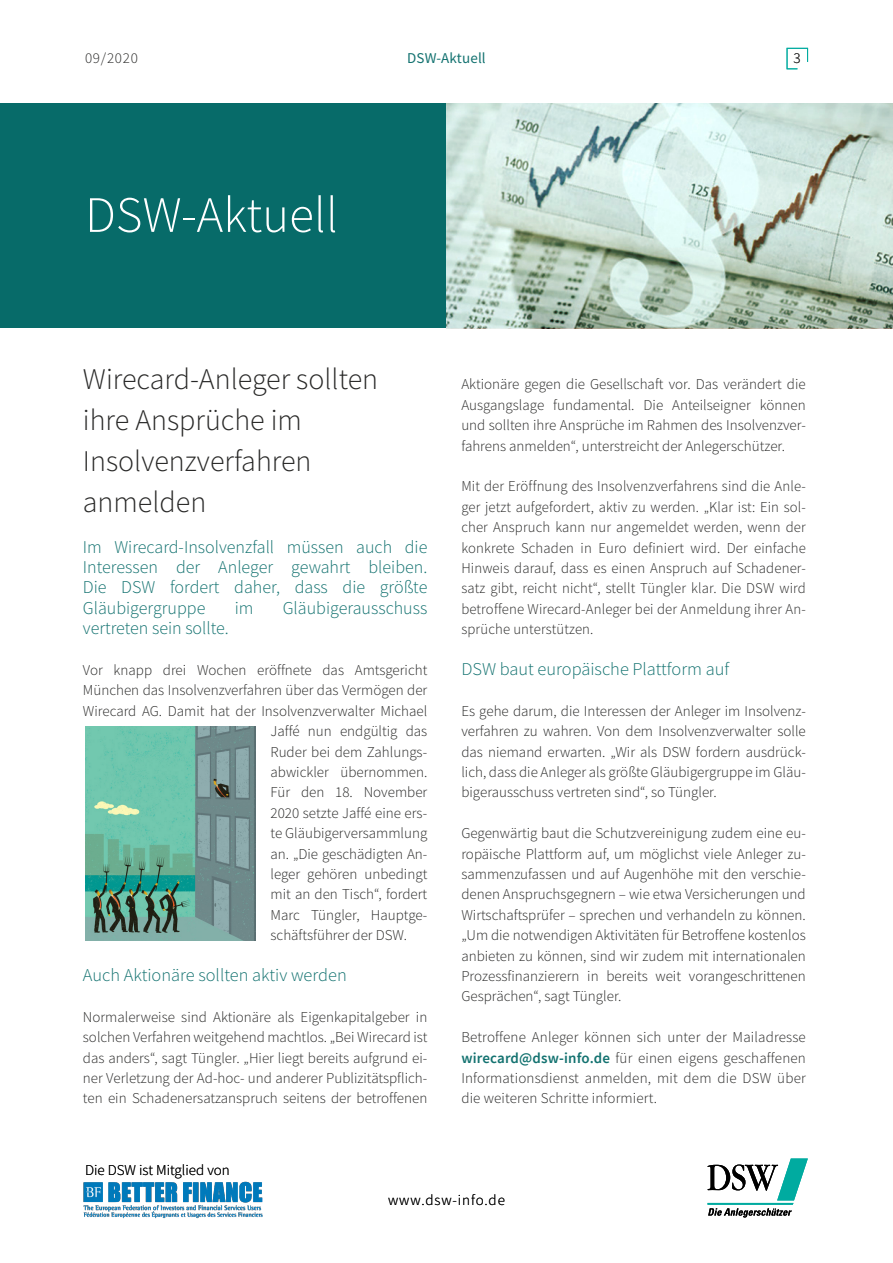
<style>
.page{position:relative;width:893px;height:1263px;background:#fff}
.page>*{position:absolute;margin:0;border:0;box-sizing:border-box;transform-origin:0 0}
.t1{font:300 51px "Source Sans Pro";color:#fff}
.Fließtext_DSW_Newsle{font:300 30px/40.8px "Source Sans Pro";color:#282827}
.Fließtext_DSW_Newsle-2{font:300 18px/20.4px "Source Sans Pro";color:#137270;text-align:justify}
.Unterüberschrift_DSW{font:300 18px "Source Sans Pro";color:#137270}
.Fließtext_DSW_Newsle-3{font:300 15px/20.4px "Source Sans Pro";color:#282827;text-align:justify}
.t2{font:300 15px "Source Sans Pro";color:#000}
.t3{font:300 15px "Source Sans Pro";letter-spacing:.06em;color:#000}
.t4{font:15px "Source Sans Pro";letter-spacing:.01em;color:#137270}
.s1{font-weight:600;color:#137270}
</style>
<div class="page">
<img style="left:83px;top:1182px;width:180px;height:37px">
<svg style="left:707px;top:1158px;width:101px;height:59px"></svg>
<div style="left:0;top:104px;width:893px;height:224px;background:#076b69"></div>
<svg style="left:786px;top:48px;width:22px;height:22px"></svg>
<svg style="left:446px;top:104px;width:447px;height:224px;background:#c1d5cb"></svg>
<img style="left:85px;top:726px;width:170px;height:214px">
<p class="Fließtext_DSW_Newsle-3" style="left:85px;top:48px;width:54px">09/2020</p>
<p class="t4" style="left:407px;top:48px;width:80px">DSW-Aktuell</p>
<h1 class="t1" style="left:85px;top:184px;width:254px">DSW-Aktuell</h1>
<p class="Fließtext_DSW_Newsle-3" style="left:794px;top:48px;width:9px">3</p>
<p class="Fließtext_DSW_Newsle" style="left:83px;top:359px;width:297px">Wirecard-Anleger sollten ihre Ansprüche im<br>Insolvenzverfahren anmelden</p>
<p class="Fließtext_DSW_Newsle-2" style="left:83px;top:536px;width:346px">Im Wirecard-Insolvenzfall müssen auch die Interessen der Anleger gewahrt bleiben.<br>Die DSW fordert daher, dass die größte Gläubigergruppe</p>
<p class="Fließtext_DSW_Newsle-2" style="left:235px;top:598px;width:20px">im</p>
<p class="Fließtext_DSW_Newsle-2" style="left:283px;top:598px;width:146px">Gläubigerausschuss</p>
<p class="Fließtext_DSW_Newsle-2" style="left:83px;top:618px;width:147px">vertreten sein sollte.</p>
<p class="Fließtext_DSW_Newsle-3" style="left:83px;top:660px;width:346px">Vor knapp drei Wochen eröffnete das Amtsgericht</p>
<p class="Fließtext_DSW_Newsle-3" style="left:83px;top:680px;width:346px">München das Insolvenzverfahren über das Vermögen der</p>
<p class="Fließtext_DSW_Newsle-3" style="left:83px;top:701px;width:346px">Wirecard AG. Damit hat der Insolvenzverwalter Michael</p>
<p class="Fließtext_DSW_Newsle-3" style="left:271px;top:721px;width:158px">Jaffé nun endgültig das</p>
<p class="Fließtext_DSW_Newsle-3" style="left:271px;top:741px;width:158px">Ruder bei dem Zahlungs-</p>
<p class="Fließtext_DSW_Newsle-3" style="left:271px;top:762px;width:158px">abwickler übernommen.</p>
<p class="Fließtext_DSW_Newsle-3" style="left:271px;top:782px;width:158px">Für den 18. November</p>
<p class="Fließtext_DSW_Newsle-3" style="left:271px;top:803px;width:158px">2020 setzte Jaffé eine ers-</p>
<p class="Fließtext_DSW_Newsle-3" style="left:271px;top:823px;width:158px">te Gläubigerversammlung</p>
<p class="Fließtext_DSW_Newsle-3" style="left:271px;top:843px;width:158px">an. „Die geschädigten An-</p>
<p class="Fließtext_DSW_Newsle-3" style="left:271px;top:864px;width:158px">leger gehören unbedingt</p>
<p class="Fließtext_DSW_Newsle-3" style="left:271px;top:884px;width:158px">mit an den Tisch“, fordert</p>
<p class="Fließtext_DSW_Newsle-3" style="left:271px;top:905px;width:158px">Marc Tüngler, Hauptge-</p>
<p class="Fließtext_DSW_Newsle-3" style="left:271px;top:925px;width:138px">schäftsführer der DSW.</p>
<p class="Unterüberschrift_DSW" style="left:83px;top:964px;width:265px">Auch Aktionäre sollten aktiv werden</p>
<p class="Fließtext_DSW_Newsle-3" style="left:83px;top:1007px;width:346px">Normalerweise sind Aktionäre als Eigenkapitalgeber in solchen Verfahren weitgehend machtlos. „Bei Wirecard ist das anders“, sagt Tüngler. „Hier liegt bereits aufgrund ei&shy;ner Verletzung der Ad-hoc- und anderer Publizitätspflich&shy;ten ein Schadenersatzanspruch seitens der betroffenen</p>
<p class="t2" style="left:85px;top:1161px;width:146px">Die DSW ist Mitglied von</p>
<p class="Fließtext_DSW_Newsle-3" style="left:461px;top:374px;width:346px">Aktionäre gegen die Gesellschaft vor. Das verändert die Ausgangslage fundamental. Die Anteilseigner können und sollten ihre Ansprüche im Rahmen des Insolvenzver&shy;fahrens anmelden“, unterstreicht der Anlegerschützer.</p>
<p class="Fließtext_DSW_Newsle-3" style="left:461px;top:476px;width:346px">Mit der Eröffnung des Insolvenzverfahrens sind die Anle&shy;ger jetzt aufgefordert, aktiv zu werden. „Klar ist: Ein sol&shy;cher Anspruch kann nur angemeldet werden, wenn der konkrete Schaden in Euro definiert wird. Der einfache Hinweis darauf, dass es einen Anspruch auf Schadener&shy;satz gibt, reicht nicht“, stellt Tüngler klar. Die DSW wird betroffene Wirecard-Anleger bei der Anmeldung ihrer An&shy;sprüche unterstützen.</p>
<p class="Unterüberschrift_DSW" style="left:461px;top:658px;width:269px">DSW baut europäische Plattform auf</p>
<p class="Fließtext_DSW_Newsle-3" style="left:461px;top:701px;width:346px">Es gehe darum, die Interessen der Anleger im Insolvenz&shy;verfahren zu wahren. Von dem Insolvenzverwalter solle das niemand erwarten. „Wir als DSW fordern ausdrück&shy;lich, dass die Anleger als größte Gläubigergruppe im Gläu&shy;bigerausschuss vertreten sind“, so Tüngler.</p>
<p class="Fließtext_DSW_Newsle-3" style="left:461px;top:823px;width:346px">Gegenwärtig baut die Schutzvereinigung zudem eine eu&shy;ropäische Plattform auf, um möglichst viele Anleger zu&shy;sammenzufassen und auf Augenhöhe mit den verschie&shy;denen Anspruchsgegnern – wie etwa Versicherungen und Wirtschaftsprüfer – sprechen und verhandeln zu können. „Um die notwendigen Aktivitäten für Betroffene kostenlos anbieten zu können, sind wir zudem mit internationalen Prozessfinanzierern in bereits weit vorangeschrittenen Gesprächen“, sagt Tüngler.</p>
<p class="Fließtext_DSW_Newsle-3" style="left:461px;top:1027px;width:346px">Betroffene Anleger können sich unter der Mailadresse <span class="s1">wirecard@dsw-info.de</span> für einen eigens geschaffenen Informationsdienst anmelden, mit dem die DSW über die weiteren Schritte informiert.</p>
<p class="t3" style="left:388px;top:1191px;width:118px">www.dsw-info.de</p>
</div>
